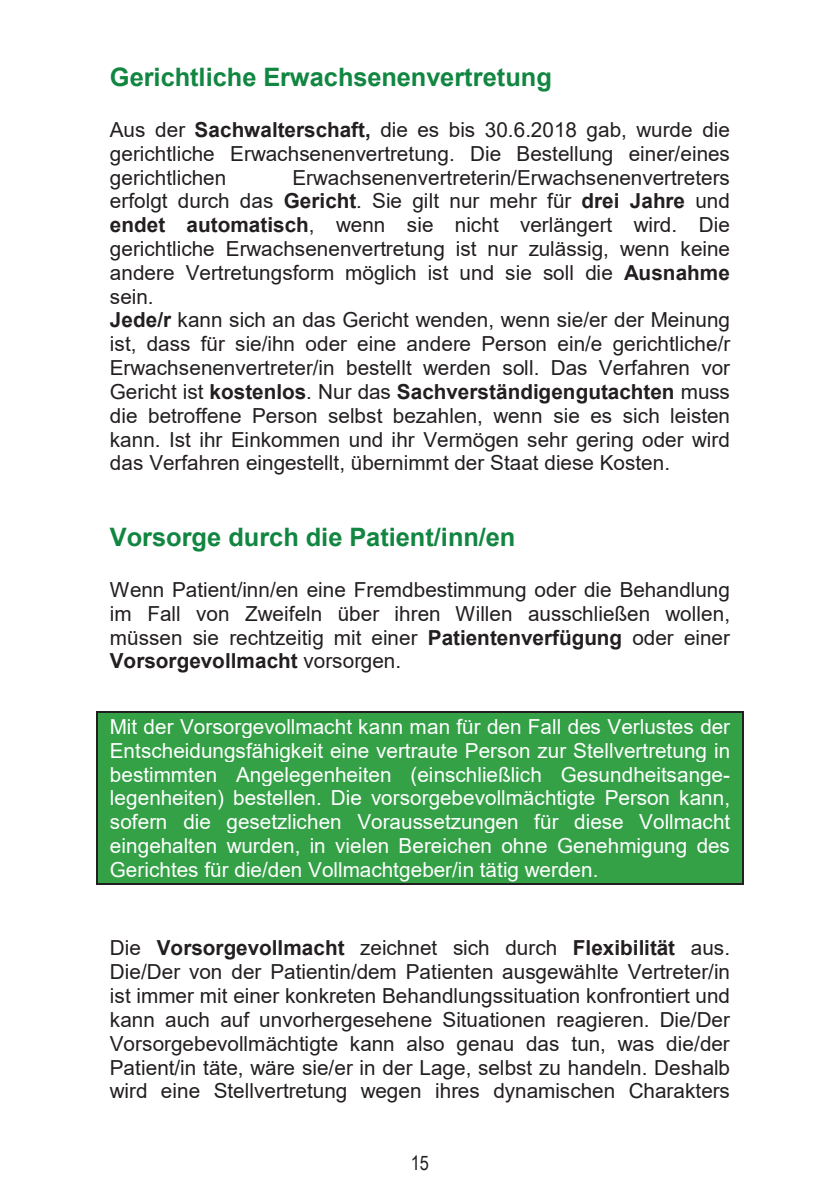
<style>
.page{position:relative;width:840px;height:1191px;background:#fff}
.page>*{position:absolute;margin:0;border:0;box-sizing:border-box;transform-origin:0 0}
.t1{font:700 25.4px "Arial";color:#118641}
.t2{font:20.8px/23.8px "Arial";letter-spacing:.005em;color:#231f20;text-align:justify}
.t3{font:20.8px/23.8px "Arial";letter-spacing:.005em;color:#fff;text-align:justify}
.t4{font:20px "Arial Narrow";color:#231f20}
.s1{font-weight:700}
</style>
<div class="page">
<div style="left:97px;top:712px;width:644px;height:26px;background:#34a147"></div>
<hr style="left:97px;top:711px;width:644px;height:1px;background:#231f20">
<hr style="left:741px;top:712px;width:2px;height:26px;background:#231f20">
<div style="left:97px;top:738px;width:644px;height:24px;background:#34a147"></div>
<hr style="left:741px;top:738px;width:2px;height:24px;background:#231f20">
<div style="left:97px;top:762px;width:644px;height:24px;background:#34a147"></div>
<hr style="left:741px;top:762px;width:2px;height:24px;background:#231f20">
<div style="left:97px;top:786px;width:644px;height:23px;background:#34a147"></div>
<hr style="left:741px;top:786px;width:2px;height:23px;background:#231f20">
<div style="left:97px;top:809px;width:644px;height:24px;background:#34a147"></div>
<hr style="left:741px;top:809px;width:2px;height:24px;background:#231f20">
<div style="left:97px;top:833px;width:644px;height:24px;background:#34a147"></div>
<hr style="left:741px;top:833px;width:2px;height:24px;background:#231f20">
<div style="left:97px;top:857px;width:644px;height:26px;background:#34a147"></div>
<hr style="left:97px;top:883px;width:644px;height:1px;background:#231f20">
<svg style="left:96px;top:711px;width:1px;height:173px"></svg>
<hr style="left:741px;top:857px;width:2px;height:26px;background:#231f20">
<p class="t1" style="left:110px;top:59px;width:443px">Gerichtliche Erwachsenenvertretung</p>
<p class="t2" style="left:110px;top:117px;width:621px">Aus der <span class="s1">Sachwalterschaft,</span> die es bis 30.6.2018 gab, wurde die gerichtliche Erwachsenenvertretung. Die Bestellung einer/eines gerichtlichen</p>
<p class="t2" style="left:110px;top:166px;width:621px;text-align:left;text-indent:182px">Erwachsenenvertreterin/Erwachsenenvertreters erfolgt durch das <span class="s1">Gericht</span>. Sie gilt nur mehr für <span class="s1">drei Jahre</span> und <span class="s1">endet automatisch</span>, wenn sie nicht verlängert wird. Die gerichtliche Erwachsenenvertretung ist nur zulässig, wenn keine andere Vertretungsform möglich ist und sie soll die <span class="s1">Ausnahme </span>sein.<br><span class="s1">Jede/r</span> kann sich an das Gericht wenden, wenn sie/er der Meinung ist, dass für sie/ihn oder eine andere Person ein/e gerichtliche/r Erwachsenenvertreter/in bestellt werden soll. Das Verfahren vor Gericht ist <span class="s1">kostenlos</span>. Nur das <span class="s1">Sachverständigengutachten</span> muss die betroffene Person selbst bezahlen, wenn sie es sich leisten kann. Ist ihr Einkommen und ihr Vermögen sehr gering oder wird das Verfahren eingestellt, übernimmt der Staat diese Kosten.</p>
<p class="t1" style="left:110px;top:519px;width:407px">Vorsorge durch die Patient/inn/en</p>
<p class="t2" style="left:110px;top:578px;width:621px">Wenn Patient/inn/en eine Fremdbestimmung oder die Behandlung im Fall von Zweifeln über ihren Willen ausschließen wollen, müssen sie rechtzeitig mit einer <span class="s1">Patientenverfügung</span> oder einer <span class="s1">Vorsorgevollmacht</span> vorsorgen.</p>
<p class="t3" style="left:110px;top:714px;width:621px">Mit der Vorsorgevollmacht kann man für den Fall des Verlustes der Entscheidungsfähigkeit eine vertraute Person zur Stellvertretung in bestimmten Angelegenheiten (einschließlich Gesundheitsange&shy;legenheiten) bestellen. Die vorsorgebevollmächtigte Person kann, sofern die gesetzlichen Voraussetzungen für diese Vollmacht eingehalten wurden, in vielen Bereichen ohne Genehmigung des Gerichtes für die/den Vollmachtgeber/in tätig werden.</p>
<p class="t2" style="left:110px;top:935px;width:621px">Die <span class="s1">Vorsorgevollmacht</span> zeichnet sich durch <span class="s1">Flexibilität</span> aus.<br>Die/Der von der Patientin/dem Patienten ausgewählte Vertreter/in ist immer mit einer konkreten Behandlungssituation konfrontiert und kann auch auf unvorhergesehene Situationen reagieren. Die/Der Vorsorgebevollmächtigte kann also genau das tun, was die/der Patient/in täte, wäre sie/er in der Lage, selbst zu handeln. Deshalb wird eine Stellvertretung wegen ihres dynamischen Charakters</p>
<p class="t4" style="left:410px;top:1148px;width:20px">15</p>
</div>
